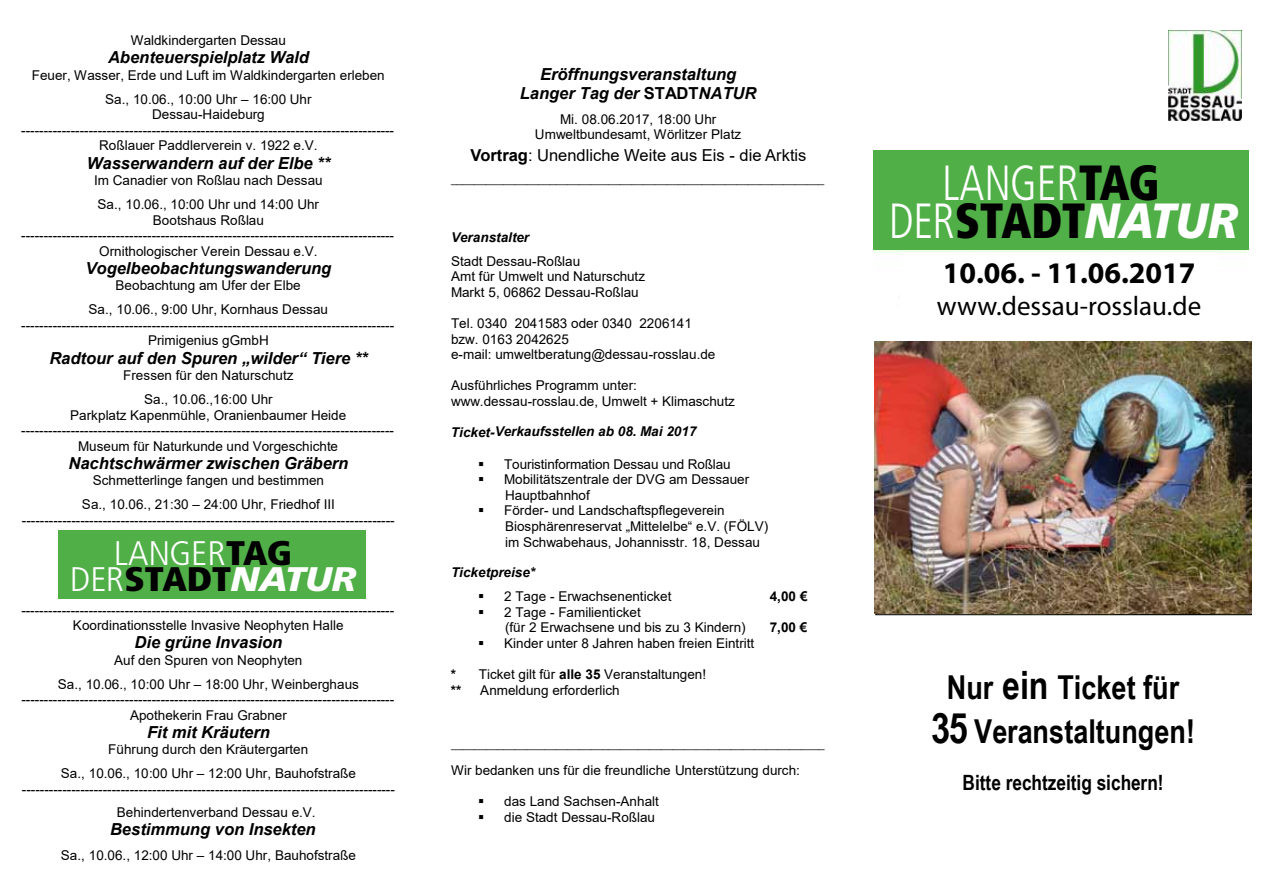
<style>
.page{position:relative;width:1263px;height:893px;background:#fff}
.page>*{position:absolute;margin:0;border:0;box-sizing:border-box;transform-origin:0 0}
.t1{font:900 condensed 49.35px "Frutiger";color:#000;scale:.91 1}
.t2{font:300 condensed 49.35px "Frutiger";color:#fff;scale:.91 1}
.t3{font:900 condensed 34.05px "Frutiger";color:#000;scale:1.08 1}
.t4{font:300 condensed 34.05px "Frutiger";color:#fff;scale:1.08 1}
.t5{font:700 33px/44.8px "Arial Narrow";color:#000;text-align:center}
.t6{font:700 30px "Myriad Pro";color:#000}
.t7{font:27px "Myriad Pro";color:#000}
.t8{font:700 21px "Arial Narrow";color:#000}
.t9{font:italic 700 16.5px/18.9px "Arial";color:#000;text-align:center}
.t10{font:16.5px "Arial";color:#000}
.t11{font:13.5px/15.5px "Arial";color:#000;text-align:center}
.t12{font:italic 700 13.5px "Arial";color:#000}
.t13{font:700 13.5px "Arial";color:#000}
.t14{font:10.5px "Arial";color:#000}
.s1{font-weight:900;color:#000}
.s2{font-weight:300;color:#fff}
.s3{font-style:italic;font-stretch:normal;color:#fff}
.s4{font-style:normal}
.s5{font-weight:700}
.s6{font-size:39px}
.s7{font-size:42px}
</style>
<div class="page">
<img style="left:874px;top:249px;width:372px;height:4px">
<img style="left:1168px;top:31px;width:74px;height:90px">
<img style="left:874px;top:341px;width:377px;height:273px">
<div style="left:58px;top:530px;width:307px;height:69px;background:#50af47"></div>
<div style="left:874px;top:150px;width:375px;height:99px;background:#50af47"></div>
<div style="left:900px;top:252px;width:318px;height:74px;background:#fff"></div>
<p class="t11" style="left:131px;top:33px;width:157px">Waldkindergarten Dessau</p>
<p class="t9" style="left:108px;top:49px;width:202px">Abenteuerspielplatz Wald</p>
<p class="t11" style="left:32px;top:63px;width:354px;line-height:24.3px">Feuer, Wasser, Erde und Luft im Waldkindergarten erleben<br>Sa., 10.06., 10:00 Uhr – 16:00 Uhr</p>
<p class="t11" style="left:21px;top:107px;width:374px">Dessau-Haideburg -----------------------------------------------------------------------------------<br>Roßlauer Paddlerverein v. 1922 e.V.</p>
<p class="t9" style="left:87px;top:154px;width:245px">Wasserwandern auf der Elbe **</p>
<p class="t11" style="left:94px;top:168px;width:230px;line-height:24.2px;text-align:left">Im Canadier von Roßlau nach Dessau<br>Sa., 10.06., 10:00 Uhr und 14:00 Uhr</p>
<p class="t11" style="left:21px;top:212px;width:374px">Bootshaus Roßlau -----------------------------------------------------------------------------------<br>Ornithologischer Verein Dessau e.V.</p>
<p class="t9" style="left:86px;top:259px;width:247px">Vogelbeobachtungswanderung</p>
<p class="t11" style="left:89px;top:273px;width:241px;line-height:24.2px">Beobachtung am Ufer der Elbe<br>Sa., 10.06., 9:00 Uhr, Kornhaus Dessau</p>
<p class="t11" style="left:21px;top:317px;width:374px">-----------------------------------------------------------------------------------<br>Primigenius gGmbH</p>
<p class="t9" style="left:49px;top:349px;width:320px">Radtour auf den Spuren „wilder“ Tiere **</p>
<p class="t11" style="left:123px;top:363px;width:172px;line-height:24.2px">Fressen für den Naturschutz<br>Sa., 10.06.,16:00 Uhr</p>
<p class="t11" style="left:21px;top:407px;width:374px">Parkplatz Kapenmühle, Oranienbaumer Heide -----------------------------------------------------------------------------------<br>Museum für Naturkunde und Vorgeschichte</p>
<p class="t9" style="left:68px;top:454px;width:281px">Nachtschwärmer zwischen Gräbern</p>
<p class="t11" style="left:82px;top:468px;width:254px;line-height:24.3px">Schmetterlinge fangen und bestimmen<br>Sa., 10.06., 21:30 – 24:00 Uhr, Friedhof III</p>
<p class="t11" style="left:22px;top:512px;width:374px">-----------------------------------------------------------------------------------</p>
<h2 class="t4" style="left:114px;top:534px;width:167px">LANGER<span class="s1">TAG</span></h2>
<h2 class="t3" style="left:70px;top:559px;width:267px"><span class="s2">DER</span>STADT<span class="s3">NATUR</span></h2>
<p class="t11" style="left:21px;top:602px;width:374px">-----------------------------------------------------------------------------------<br>Koordinationsstelle Invasive Neophyten Halle</p>
<p class="t9" style="left:135px;top:634px;width:149px">Die grüne Invasion</p>
<p class="t11" style="left:58px;top:648px;width:302px;line-height:24.2px">Auf den Spuren von Neophyten<br>Sa., 10.06., 10:00 Uhr – 18:00 Uhr, Weinberghaus</p>
<p class="t11" style="left:21px;top:692px;width:374px">-----------------------------------------------------------------------------------<br>Apothekerin Frau Grabner</p>
<p class="t9" style="left:147px;top:723px;width:124px">Fit mit Kräutern</p>
<p class="t11" style="left:61px;top:737px;width:297px;line-height:24.2px">Führung durch den Kräutergarten<br>Sa., 10.06., 10:00 Uhr – 12:00 Uhr, Bauhofstraße</p>
<p class="t11" style="left:117px;top:778px;width:280px;line-height:23px;text-align:left;text-indent:-95px">-----------------------------------------------------------------------------------<br>Behindertenverband Dessau e.V.</p>
<p class="t9" style="left:110px;top:820px;width:207px">Bestimmung von Insekten</p>
<p class="t11" style="left:61px;top:847px;width:297px">Sa., 10.06., 12:00 Uhr – 14:00 Uhr, Bauhofstraße</p>
<p class="t9" style="left:520px;top:65px;width:238px">Eröffnungsveranstaltung<br>Langer Tag der <span class="s4">STADT</span>NATUR</p>
<p class="t11" style="left:535px;top:111px;width:208px">Mi. 08.06.2017, 18:00 Uhr<br>Umweltbundesamt, Wörlitzer Platz</p>
<p class="t10" style="left:471px;top:144px;width:337px"><span class="s5">Vortrag</span>: Unendliche Weite aus Eis - die Arktis</p>
<p class="t14" style="left:451px;top:172px;width:375px">________________________________________________________________</p>
<p class="t12" style="left:451px;top:228px;width:80px">Veranstalter</p>
<p class="t11" style="left:451px;top:253px;width:196px;text-align:left">Stadt Dessau-Roßlau<br>Amt für Umwelt und Naturschutz<br>Markt 5, 06862 Dessau-Roßlau</p>
<p class="t11" style="left:451px;top:316px;width:266px;text-align:left">Tel. 0340 2041583 oder 0340 2206141 bzw. 0163 2042625<br>e-mail: umweltberatung@dessau-rosslau.de</p>
<p class="t11" style="left:451px;top:378px;width:285px;text-align:left">Ausführliches Programm unter: www.dessau-rosslau.de, Umwelt + Klimaschutz</p>
<p class="t12" style="left:451px;top:423px;width:247px">Ticket-Verkaufsstellen ab 08. Mai 2017</p>
<p class="t11" style="left:478px;top:456px;width:254px">▪ Touristinformation Dessau und Roßlau</p>
<p class="t11" style="left:505px;top:472px;width:246px;text-align:left;text-indent:-27px">▪ Mobilitätszentrale der DVG am Dessauer<br>Hauptbahnhof</p>
<p class="t11" style="left:505px;top:503px;width:265px;text-align:left;text-indent:-27px">▪ Förder- und Landschaftspflegeverein<br>Biosphärenreservat „Mittelelbe“ e.V. (FÖLV) im Schwabehaus, Johannisstr. 18, Dessau</p>
<p class="t12" style="left:451px;top:564px;width:86px">Ticketpreise*</p>
<p class="t11" style="left:478px;top:589px;width:195px">▪ 2 Tage - Erwachsenenticket</p>
<p class="t13" style="left:770px;top:587px;width:39px">4,00 €</p>
<p class="t11" style="left:505px;top:605px;width:242px;text-align:left;text-indent:-27px">▪ 2 Tage - Familienticket<br>(für 2 Erwachsene und bis zu 3 Kindern)</p>
<p class="t13" style="left:770px;top:618px;width:39px">7,00 €</p>
<p class="t11" style="left:478px;top:636px;width:278px">▪ Kinder unter 8 Jahren haben freien Eintritt</p>
<p class="t11" style="left:451px;top:666px;width:257px;text-align:left"><span class="s5">*</span> Ticket gilt für <span class="s5">alle 35</span> Veranstaltungen! <span class="s5">**</span></p>
<p class="t11" style="left:480px;top:682px;width:141px">Anmeldung erforderlich</p>
<p class="t14" style="left:451px;top:737px;width:375px">________________________________________________________________</p>
<p class="t11" style="left:451px;top:762px;width:350px">Wir bedanken uns für die freundliche Unterstützung durch:</p>
<p class="t11" style="left:478px;top:793px;width:182px">▪ das Land Sachsen-Anhalt</p>
<p class="t11" style="left:478px;top:809px;width:178px">▪ die Stadt Dessau-Roßlau</p>
<h1 class="t2" style="left:942px;top:155px;width:241px">LANGER<span class="s1">TAG</span></h1>
<h1 class="t1" style="left:889px;top:191px;width:385px"><span class="s2">DER</span>STADT<span class="s3">NATUR</span></h1>
<h3 class="t6" style="left:943px;top:253px;width:254px">10.06. - 11.06.2017</h3>
<h3 class="t7" style="left:937px;top:289px;width:266px">www.dessau-rosslau.de</h3>
<h3 class="t5" style="left:931px;top:663px;width:265px">Nur <span class="s6">ein</span> Ticket für<br><span class="s7">35</span> Veranstaltungen!</h3>
<h3 class="t8" style="left:962px;top:767px;width:203px">Bitte rechtzeitig sichern!</h3>
</div>
